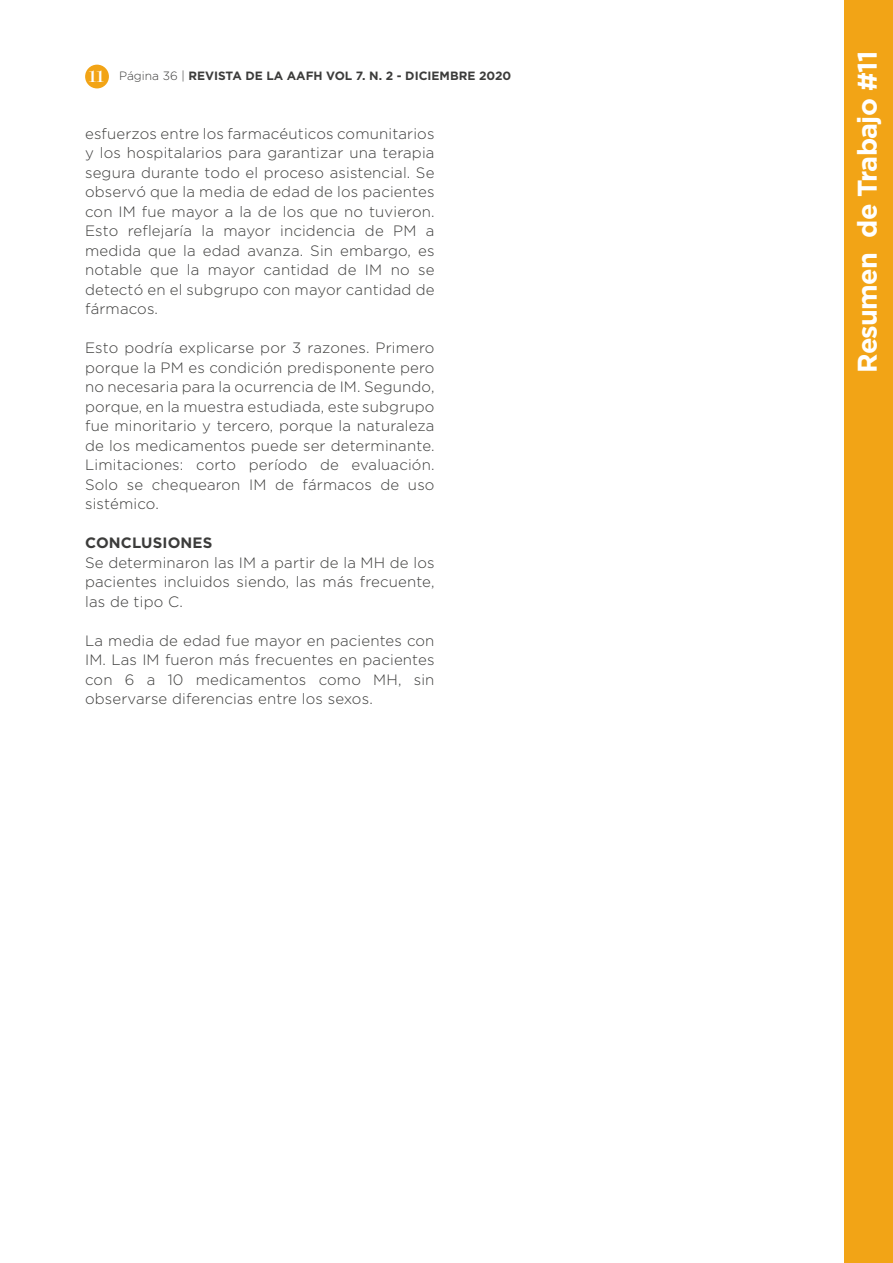
<style>
.page{position:relative;width:893px;height:1263px;background:#fff}
.page>*{position:absolute;margin:0;border:0;box-sizing:border-box;transform-origin:0 0}
.t1{font:700 27px "Gotham";letter-spacing:-.025em;color:#fff}
.t2{font:300 15px/19.5px "Gotham";letter-spacing:.01em;color:#3c3c3b;text-align:justify}
.t3{font:700 15px "Gotham";letter-spacing:.01em;color:#3c3c3b}
.t4{font:700 12px "Gotham";color:#3c3c3b}
.s1{font-family:"Modern";font-weight:400;font-size:18px;color:#fff}
.s2{font-weight:300}
</style>
<div class="page">
<div style="left:85px;top:65px;width:24px;height:23px;background:#f2a416;border-radius:50%"></div>
<div style="left:844px;top:0;width:49px;height:1263px;background:#f2a416"></div>
<p class="t4" style="left:88px;top:68px;width:425px"><span class="s1">11</span> <span class="s2">Página 36 |</span> REVISTA DE LA AAFH VOL 7. N. 2 - DICIEMBRE 2020</p>
<p class="t2" style="left:85px;top:123px;width:351px">esfuerzos entre los farmacéuticos comunitarios y los hospitalarios para garantizar una terapia segura durante todo el proceso asistencial. Se observó que la media de edad de los pacientes con IM fue mayor a la de los que no tuvieron.<br>Esto reflejaría la mayor incidencia de PM a medida que la edad avanza. Sin embargo, es notable que la mayor cantidad de IM no se detectó en el subgrupo con mayor cantidad de fármacos.</p>
<p class="t2" style="left:85px;top:338px;width:351px">Esto podría explicarse por 3 razones. Primero porque la PM es condición predisponente pero no necesaria para la ocurrencia de IM. Segundo, porque, en la muestra estudiada, este subgrupo fue minoritario y tercero, porque la naturaleza de los medicamentos puede ser determinante.<br>Limitaciones: corto período de evaluación.<br>Solo se chequearon IM de fármacos de uso sistémico.</p>
<p class="t3" style="left:85px;top:533px;width:129px">CONCLUSIONES</p>
<p class="t2" style="left:85px;top:552px;width:351px">Se determinaron las IM a partir de la MH de los pacientes incluidos siendo, las más frecuente, las de tipo C.</p>
<p class="t2" style="left:85px;top:630px;width:351px">La media de edad fue mayor en pacientes con IM. Las IM fueron más frecuentes en pacientes con 6 a 10 medicamentos como MH, sin observarse diferencias entre los sexos.</p>
<h1 class="t1" style="left:849px;top:373px;width:323px;rotate:-90deg">Resumen de Trabajo #11</h1>
</div>
